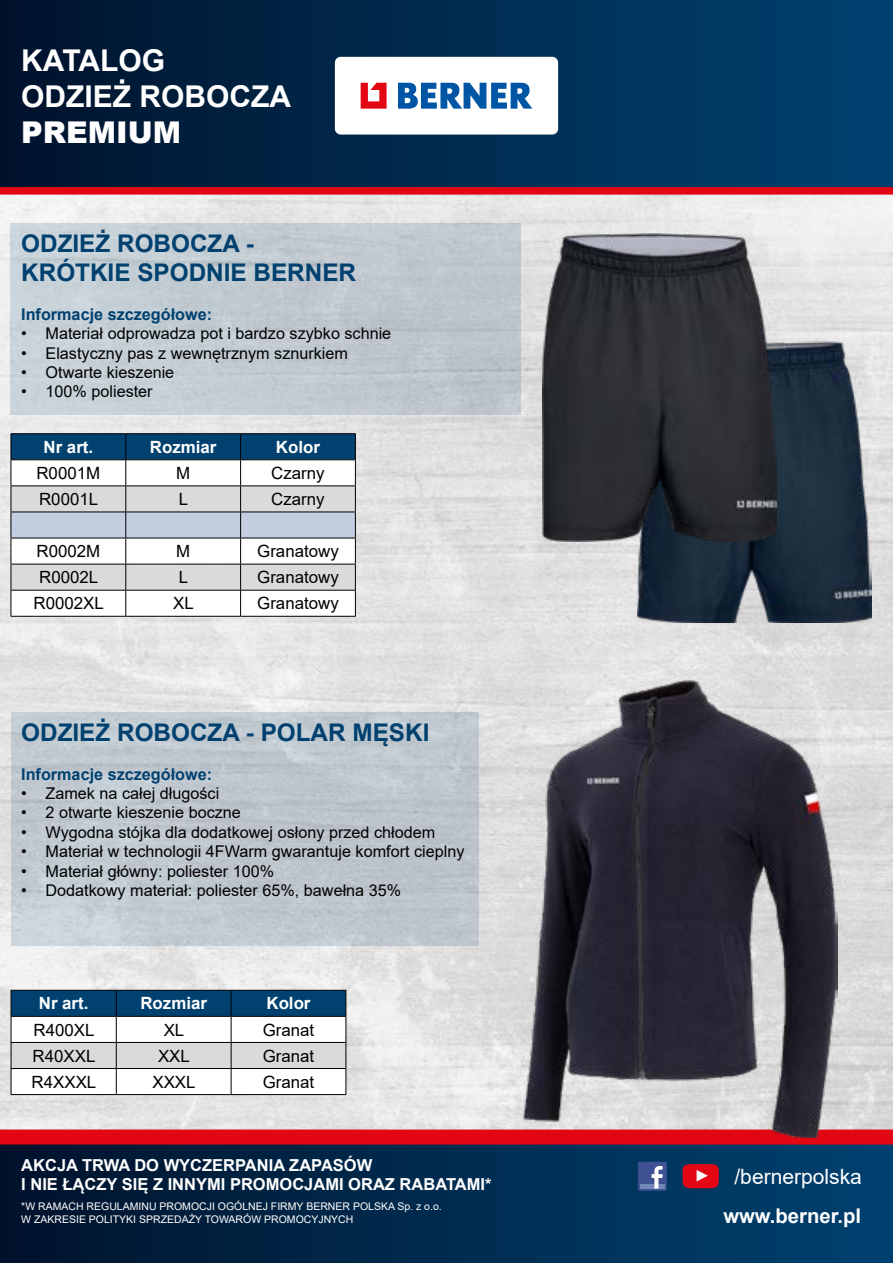
<style>
.page{position:relative;width:893px;height:1263px;background:#fff}
.page>*{position:absolute;margin:0;border:0;box-sizing:border-box;transform-origin:0 0}
.t1{font:700 30px/36px "Arial";color:#fff}
.t2{font:900 30px "Arial";color:#fff}
.t3{font:700 24.3px/29.1px "Arial";color:#004170}
.t4{font:21px "Arial";color:#fff}
.t5{font:700 20.25px "Arial";color:#fff}
.t6{font:16.8px "Arial";color:#000}
.t7{font:700 16.8px "Arial";color:#fff}
.t8{font:700 16.5px/19.8px "Arial";color:#fff}
.t9{font:16.2px "Arial";color:#000}
.t10{font:700 16.2px "Arial";color:#004170}
.t11{font:10.5px/12.6px "Arial";color:#fff}
</style>
<div class="page">
<img style="left:0;top:195px;width:893px;height:934px">
<div style="left:0;top:1135px;width:893px;height:128px;background:linear-gradient(to right,#00132d,#004271)"></div>
<div style="left:638px;top:1162px;width:29px;height:29px;background:#3e5293;border-radius:2px"></div>
<hr style="left:640px;top:1184px;width:25px;height:4px;background:#7187b7">
<svg style="left:652px;top:1166px;width:11px;height:22px"></svg>
<div style="left:683px;top:1164px;width:36px;height:24px;background:#e30613;border-radius:9px"></div>
<svg style="left:697px;top:1170px;width:11px;height:11px"></svg>
<div style="left:0;top:0;width:893px;height:191px;background:linear-gradient(to right,#00142d,#004271)"></div>
<div style="left:335px;top:57px;width:223px;height:78px;background:#fff;border-radius:6px"></div>
<svg style="left:398px;top:83px;width:134px;height:26px"></svg>
<svg style="left:361px;top:83px;width:26px;height:26px"></svg>
<div style="left:0;top:1129px;width:893px;height:15px;background:#e30613"></div>
<div style="left:0;top:187px;width:893px;height:8px;background:#e30613"></div>
<div style="left:11px;top:223px;width:510px;height:192px;background:#c2cbd2"></div>
<hr style="left:11px;top:433px;width:115px;height:1px;background:#000">
<hr style="left:126px;top:433px;width:115px;height:1px;background:#000">
<hr style="left:241px;top:433px;width:115px;height:1px;background:#000">
<svg style="left:11px;top:434px;width:345px;height:182px"></svg>
<hr style="left:11px;top:616px;width:115px;height:1px;background:#000">
<hr style="left:126px;top:616px;width:115px;height:1px;background:#000">
<hr style="left:241px;top:616px;width:115px;height:1px;background:#000">
<img style="left:638px;top:340px;width:234px;height:283px">
<img style="left:542px;top:234px;width:234px;height:307px">
<div style="left:11px;top:712px;width:467px;height:234px;background:linear-gradient(to right,#c3ccd3,#bcc3cb)"></div>
<hr style="left:11px;top:1094px;width:105px;height:1px;background:#000">
<hr style="left:116px;top:1094px;width:115px;height:1px;background:#000">
<svg style="left:11px;top:990px;width:336px;height:104px"></svg>
<hr style="left:231px;top:1094px;width:115px;height:1px;background:#000">
<img style="left:524px;top:680px;width:313px;height:457px">
<h1 class="t1" style="left:21px;top:42px;width:272px">KATALOG<br>ODZIEŻ ROBOCZA</h1>
<h1 class="t2" style="left:21px;top:110px;width:161px">PREMIUM</h1>
<h2 class="t3" style="left:21px;top:229px;width:336px">ODZIEŻ ROBOCZA -<br>KRÓTKIE SPODNIE BERNER</h2>
<p class="t10" style="left:21px;top:302px;width:192px">Informacje szczegółowe:</p>
<p class="t9" style="left:21px;top:322px;width:372px">• Materiał odprowadza pot i bardzo szybko schnie</p>
<p class="t9" style="left:21px;top:342px;width:328px">• Elastyczny pas z wewnętrznym sznurkiem</p>
<p class="t9" style="left:21px;top:361px;width:155px">• Otwarte kieszenie</p>
<p class="t9" style="left:21px;top:381px;width:133px">• 100% poliester</p>
<p class="t7" style="left:44px;top:435px;width:51px">Nr art.</p>
<p class="t7" style="left:150px;top:435px;width:68px">Rozmiar</p>
<p class="t7" style="left:276px;top:435px;width:46px">Kolor</p>
<p class="t6" style="left:36px;top:461px;width:65px">R0001M</p>
<p class="t6" style="left:176px;top:461px;width:16px">M</p>
<p class="t6" style="left:271px;top:461px;width:55px">Czarny</p>
<p class="t6" style="left:39px;top:488px;width:61px">R0001L</p>
<p class="t6" style="left:179px;top:488px;width:11px">L</p>
<p class="t6" style="left:271px;top:488px;width:55px">Czarny</p>
<p class="t6" style="left:36px;top:540px;width:65px">R0002M</p>
<p class="t6" style="left:176px;top:540px;width:16px">M</p>
<p class="t6" style="left:257px;top:540px;width:83px">Granatowy</p>
<p class="t6" style="left:39px;top:566px;width:61px">R0002L</p>
<p class="t6" style="left:179px;top:566px;width:11px">L</p>
<p class="t6" style="left:257px;top:566px;width:83px">Granatowy</p>
<p class="t6" style="left:34px;top:592px;width:72px">R0002XL</p>
<p class="t6" style="left:173px;top:592px;width:22px">XL</p>
<p class="t6" style="left:257px;top:592px;width:83px">Granatowy</p>
<h2 class="t3" style="left:21px;top:718px;width:410px">ODZIEŻ ROBOCZA - POLAR MĘSKI</h2>
<p class="t10" style="left:21px;top:762px;width:192px">Informacje szczegółowe:</p>
<p class="t9" style="left:21px;top:782px;width:200px">• Zamek na całej długości</p>
<p class="t9" style="left:21px;top:801px;width:221px">• 2 otwarte kieszenie boczne</p>
<p class="t9" style="left:21px;top:821px;width:416px">• Wygodna stójka dla dodatkowej osłony przed chłodem</p>
<p class="t9" style="left:21px;top:840px;width:445px">• Materiał w technologii 4FWarm gwarantuje komfort cieplny</p>
<p class="t9" style="left:21px;top:860px;width:254px">• Materiał główny: poliester 100%</p>
<p class="t9" style="left:21px;top:879px;width:381px">• Dodatkowy materiał: poliester 65%, bawełna 35%</p>
<p class="t7" style="left:39px;top:992px;width:51px">Nr art.</p>
<p class="t7" style="left:140px;top:992px;width:68px">Rozmiar</p>
<p class="t7" style="left:266px;top:992px;width:46px">Kolor</p>
<p class="t6" style="left:33px;top:1018px;width:62px">R400XL</p>
<p class="t6" style="left:164px;top:1018px;width:22px">XL</p>
<p class="t6" style="left:263px;top:1018px;width:53px">Granat</p>
<p class="t6" style="left:33px;top:1044px;width:64px">R40XXL</p>
<p class="t6" style="left:158px;top:1044px;width:33px">XXL</p>
<p class="t6" style="left:263px;top:1044px;width:53px">Granat</p>
<p class="t6" style="left:32px;top:1070px;width:66px">R4XXXL</p>
<p class="t6" style="left:152px;top:1070px;width:45px">XXXL</p>
<p class="t6" style="left:263px;top:1070px;width:53px">Granat</p>
<p class="t8" style="left:21px;top:1155px;width:472px">AKCJA TRWA DO WYCZERPANIA ZAPASÓW<br>I NIE ŁĄCZY SIĘ Z INNYMI PROMOCJAMI ORAZ RABATAMI*</p>
<p class="t11" style="left:21px;top:1200px;width:422px">*W RAMACH REGULAMINU PROMOCJI OGÓLNEJ FIRMY BERNER POLSKA Sp. z o.o.<br>W ZAKRESIE POLITYKI SPRZEDAŻY TOWARÓW PROMOCYJNYCH</p>
<p class="t4" style="left:734px;top:1162px;width:129px">/bernerpolska</p>
<p class="t5" style="left:723px;top:1201px;width:139px">www.berner.pl</p>
</div>
